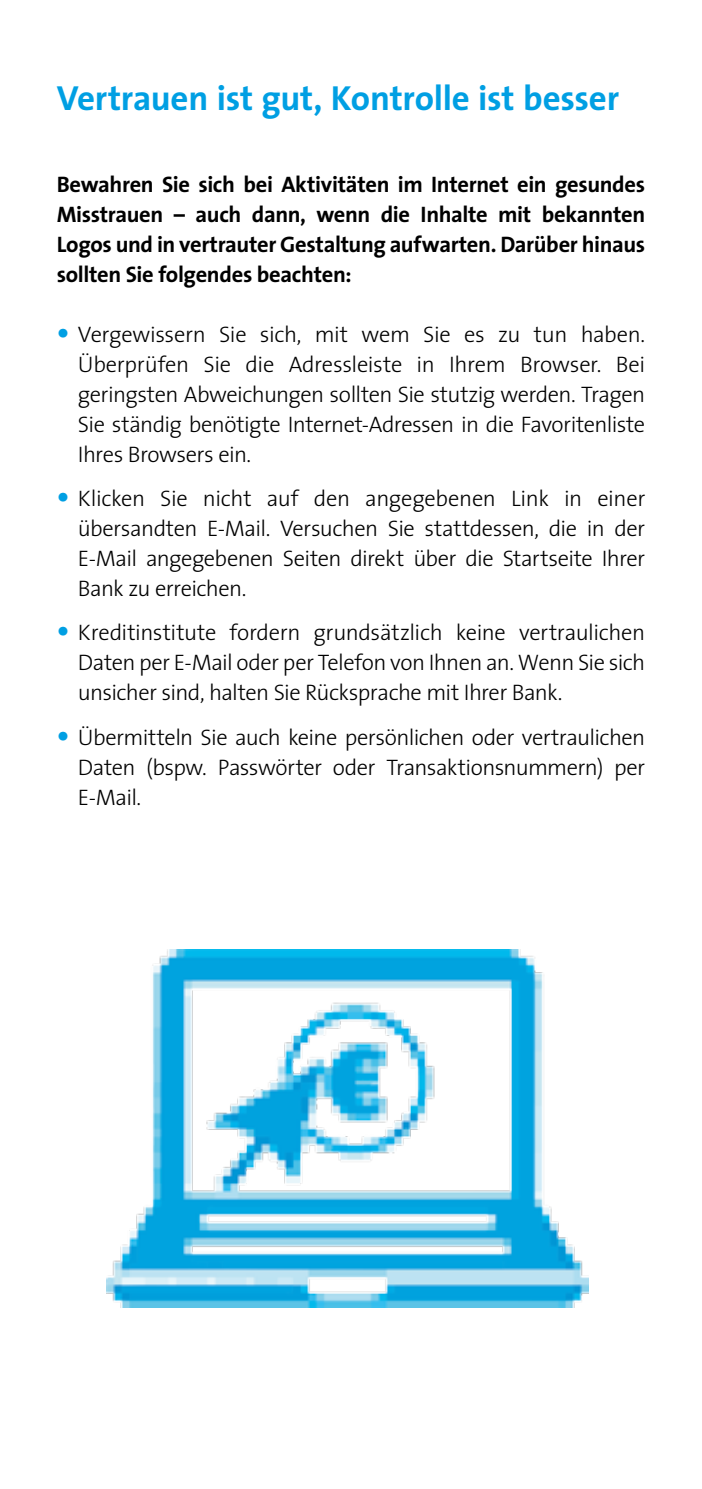
<style>
.page{position:relative;width:702px;height:1489px;background:#fff}
.page>*{position:absolute;margin:0;border:0;box-sizing:border-box;transform-origin:0 0}
.t1{font:700 35px "The Sans";letter-spacing:-.01em;color:#009fe3}
.t2{font:300 22.5px/30px "The Sans";letter-spacing:-.025em;color:#000;text-align:justify}
.t3{font:700 22.5px/30px "The Sans";letter-spacing:-.015em;color:#000;text-align:justify}
.s1{font-weight:700;font-size:30px;color:#009fe3}
</style>
<div class="page">
<img style="left:106px;top:949px;width:482px;height:357px">
<h1 class="t1" style="left:57px;top:76px;width:564px">Vertrauen ist gut, Kontrolle ist besser</h1>
<p class="t3" style="left:57px;top:169px;width:590px">Bewahren Sie sich bei Aktivitäten im Internet ein gesundes Misstrauen – auch dann, wenn die Inhalte mit bekannten Logos und in vertrauter Gestaltung aufwarten. Darüber hinaus sollten Sie folgendes beachten:</p>
<p class="t2" style="left:78px;top:319px;width:568px;text-indent:-21px"><span class="s1">•</span> Vergewissern Sie sich, mit wem Sie es zu tun haben.<br>Überprüfen Sie die Adressleiste in Ihrem Browser. Bei geringsten Abweichungen sollten Sie stutzig werden. Tragen Sie ständig benötigte Internet-Adressen in die Favoritenliste Ihres Browsers ein.</p>
<p class="t2" style="left:78px;top:483px;width:568px;text-indent:-21px"><span class="s1">•</span> Klicken Sie nicht auf den angegebenen Link in einer übersandten E-Mail. Versuchen Sie stattdessen, die in der E-Mail angegebenen Seiten direkt über die Startseite Ihrer Bank zu erreichen.</p>
<p class="t2" style="left:78px;top:618px;width:568px;text-indent:-21px"><span class="s1">•</span> Kreditinstitute fordern grundsätzlich keine vertraulichen Daten per E-Mail oder per Telefon von Ihnen an. Wenn Sie sich unsicher sind, halten Sie Rücksprache mit Ihrer Bank.</p>
<p class="t2" style="left:78px;top:722px;width:568px;text-indent:-21px"><span class="s1">•</span> Übermitteln Sie auch keine persönlichen oder vertraulichen Daten (bspw. Passwörter oder Transaktionsnummern) per E-Mail.</p>
</div>
